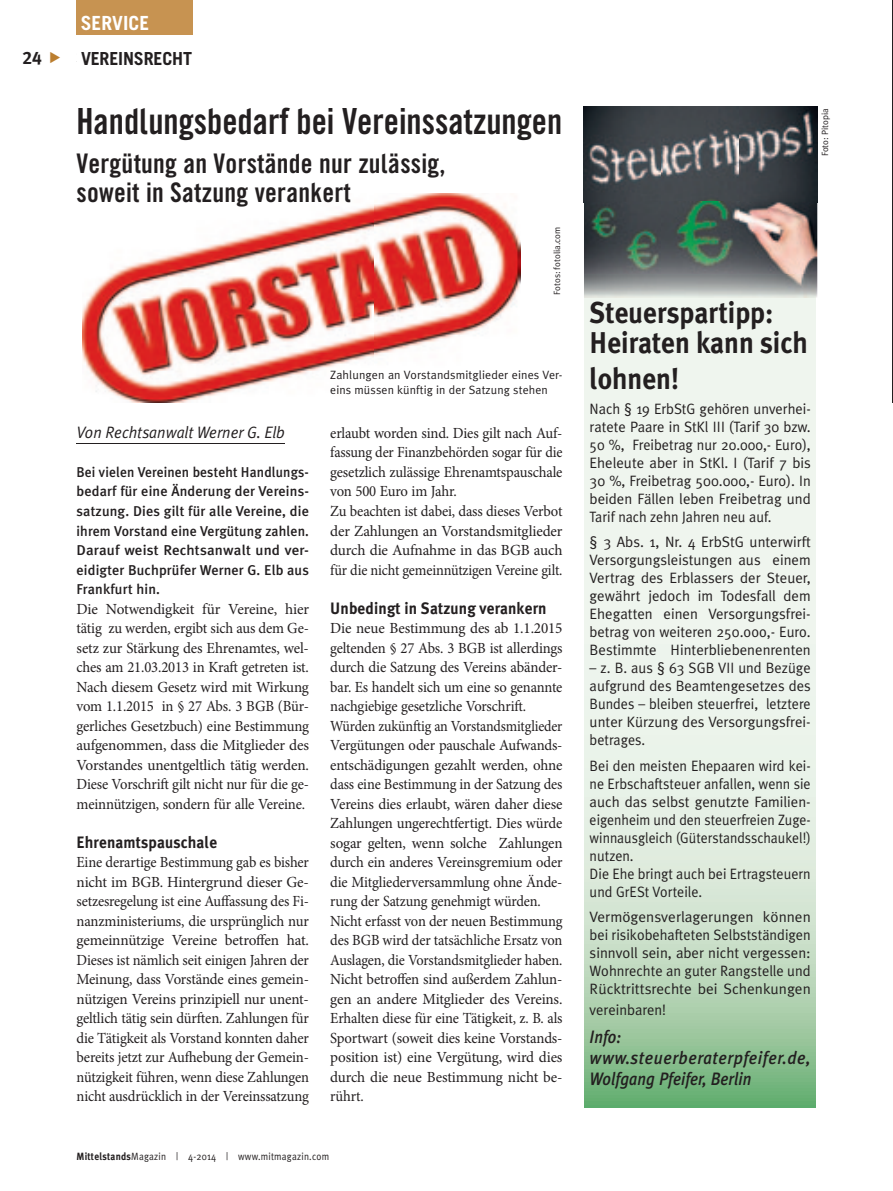
<style>
.page{position:relative;width:893px;height:1191px;background:#fff}
.page>*{position:absolute;margin:0;border:0;box-sizing:border-box;transform-origin:0 0}
.t1{font:700 condensed 36px "Trade Gothic Koki";color:#231f20;scale:.95 1}
.t2{font:700 30px/30px "Meta Plus";color:#231f20;scale:.91 1}
.t3{font:700 condensed 27px/28.5px "Trade Gothic Koki";letter-spacing:.01em;color:#231f20}
.t4{font:700 19.5px "Trade Gothic";color:#fff}
.t5{font:italic 500 18px/21px "Meta Plus";letter-spacing:.02em;color:#231f20;scale:.89 1}
.t6{font:700 18px "Trade Gothic";letter-spacing:-.01em;color:#231f20}
.t7{font:18px "Trade Gothic Bold Two";color:#231f20}
.t8{font:18px "Meta Plus Bold Caps";color:#231f20}
.t9{font:700 16.5px "Meta Plus";letter-spacing:.01em;color:#231f20;scale:.93 1}
.t10{font:italic 16.5px "Meta Plus Normal";color:#231f20;scale:.95 1}
.t11{font:15.45px/19.5px "Minion Pro";letter-spacing:-.01em;color:#231f20;text-align:justify}
.t12{font:15.45px/19.5px "Minion Pro";letter-spacing:-.01em;color:#231f20;text-align:justify;scale:.94 1}
.t13{font:15.45px/19.5px "Minion Pro";letter-spacing:-.01em;color:#231f20;scale:.95 1}
.t14{font:15px/18px "Meta Plus Normal";color:#231f20;text-align:justify}
.t15{font:15px/18px "Meta Plus Normal";color:#231f20;text-align:justify;scale:.96 1}
.t16{font:15px/18px "Meta Plus Normal";color:#231f20;scale:.95 1}
.t17{font:500 14.25px/19.5px "Meta Plus";letter-spacing:.01em;color:#231f20;text-align:justify;scale:.95 1}
.t18{font:12px/15px "Meta Plus Normal";letter-spacing:.01em;color:#231f20}
.t19{font:10.5px "Meta Plus Normal";letter-spacing:.025em;color:#231f20;scale:.9 1}
.t20{font:9px "Meta Plus Normal";color:#231f20}
.s1{font-family:"Meta Plus";font-weight:700}
</style>
<div class="page">
<div style="left:77px;top:0;width:116px;height:34px;background:#c79351"></div>
<svg style="left:585px;top:297px;width:231px;height:810px;background:#dae9da"></svg>
<img style="left:584px;top:106px;width:233px;height:96px">
<img style="left:584px;top:202px;width:78px;height:95px">
<img style="left:662px;top:202px;width:77px;height:72px">
<img style="left:739px;top:202px;width:78px;height:95px">
<img style="left:585px;top:274px;width:231px;height:23px">
<hr style="left:892px;top:0;width:1px;height:402px;background:#231f20">
<hr style="left:77px;top:443px;width:208px;height:1px;background:#231f20">
<img style="left:82px;top:193px;width:438px;height:209px">
<p class="t4" style="left:81px;top:11px;width:70px">SERVICE</p>
<p class="t8" style="left:23px;top:47px;width:21px">24</p>
<p class="t7" style="left:77px;top:47px;width:72px">SE V CE</p>
<p class="t6" style="left:81px;top:47px;width:113px">VEREINSRECHT</p>
<h1 class="t1" style="left:77px;top:100px;width:513px">Handlungsbedarf bei Vereinssatzungen</h1>
<h3 class="t3" style="left:77px;top:149px;width:370px">Vergütung an Vorstände nur zulässig, soweit in Satzung verankert</h3>
<p class="t20" style="left:552px;top:295px;width:69px;rotate:-90deg">Fotos: fotolia.com</p>
<p class="t10" style="left:77px;top:423px;width:221px">Von Rechtsanwalt Werner G. Elb</p>
<p class="t17" style="left:77px;top:462px;width:246px">Bei vielen Vereinen besteht Handlungs&shy;bedarf für eine Änderung der Vereins&shy;satzung. Dies gilt für alle Vereine, die ihrem Vorstand eine Vergütung zahlen.<br>Darauf weist Rechtsanwalt und ver&shy;eidigter Buchprüfer Werner G. Elb aus Frankfurt hin.</p>
<p class="t11" style="left:77px;top:599px;width:234px">Die Notwendigkeit für Vereine, hier tätig zu werden, ergibt sich aus dem Ge&shy;setz zur Stärkung des Ehrenamtes, wel&shy;ches am 21.03.2013 in Kraft getreten ist.<br>Nach diesem Gesetz wird mit Wirkung vom 1.1.2015 in § 27 Abs. 3 BGB (Bür&shy;gerliches Gesetzbuch) eine Bestimmung aufgenommen, dass die Mitglieder des Vorstandes unentgeltlich tätig werden.<br>Diese Vorschrift gilt nicht nur für die ge&shy;meinnützigen, sondern für alle Vereine.</p>
<p class="t9" style="left:77px;top:832px;width:153px">Ehrenamtspauschale</p>
<p class="t12" style="left:77px;top:852px;width:249px">Eine derartige Bestimmung gab es bisher nicht im BGB. Hintergrund dieser Ge&shy;setzesregelung ist eine Auffassung des Fi&shy;nanzministeriums, die ursprünglich nur gemeinnützige Vereine betroffen hat.<br>Dieses ist nämlich seit einigen Jahren der Meinung, dass Vorstände eines gemein&shy;nützigen Vereins prinzipiell nur unent&shy;geltlich tätig sein dürften. Zahlungen für die Tätigkeit als Vorstand konnten daher bereits jetzt zur Aufhebung der Gemein&shy;nützigkeit führen, wenn diese Zahlungen nicht ausdrücklich in der Vereinssatzung</p>
<p class="t18" style="left:330px;top:367px;width:234px">Zahlungen an Vorstandsmitglieder eines Ver&shy;eins müssen künftig in der Satzung stehen</p>
<p class="t13" style="left:330px;top:423px;width:246px">erlaubt worden sind. Dies gilt nach Auf&shy;fassung der Finanzbehörden sogar für die gesetzlich zulässige Ehrenamtspauschale von 500 Euro im Jahr.<br>Zu beachten ist dabei, dass dieses Verbot der Zahlungen an Vorstandsmitglieder durch die Aufnahme in das BGB auch für die nicht gemeinnützigen Vereine gilt.</p>
<p class="t9" style="left:330px;top:598px;width:234px">Unbedingt in Satzung verankern</p>
<p class="t11" style="left:330px;top:618px;width:234px;text-align:left">Die neue Bestimmung des ab 1.1.2015 geltenden § 27 Abs. 3 BGB ist allerdings durch die Satzung des Vereins abänder&shy;bar. Es handelt sich um eine so genannte nachgiebige gesetzliche Vorschrift.<br>Würden zukünftig an Vorstandsmitglieder Vergütungen oder pauschale Aufwands&shy;entschädigungen gezahlt werden, ohne dass eine Bestimmung in der Satzung des Vereins dies erlaubt, wären daher diese Zahlungen ungerechtfertigt. Dies würde sogar gelten, wenn solche Zahlungen durch ein anderes Vereinsgremium oder die Mitgliederversammlung ohne Ände&shy;rung der Satzung genehmigt würden.<br>Nicht erfasst von der neuen Bestimmung des BGB wird der tatsächliche Ersatz von Auslagen, die Vorstandsmitglieder haben.<br>Nicht betroffen sind außerdem Zahlun&shy;gen an andere Mitglieder des Vereins.<br>Erhalten diese für eine Tätigkeit, z. B. als Sportwart (soweit dies keine Vorstands&shy;position ist) eine Vergütung, wird dies durch die neue Bestimmung nicht be&shy;rührt.</p>
<p class="t19" style="left:77px;top:1150px;width:282px"><span class="s1">Mittelstands</span>Magazin | 4-2014 | www.mitmagazin.com</p>
<p class="t20" style="left:820px;top:156px;width:49px;rotate:-90deg">Foto: Pitopia</p>
<h2 class="t2" style="left:590px;top:297px;width:241px">Steuerspartipp:<br>Heiraten kann sich</h2>
<h2 class="t2" style="left:590px;top:363px;width:100px">lohnen!</h2>
<p class="t15" style="left:590px;top:399px;width:232px">Nach § 19 ErbStG gehören unverhei&shy;ratete Paare in StKl III (Tarif 30 bzw.<br>50 %, Freibetrag nur 20.000,- Euro), Eheleute aber in StKl. I (Tarif 7 bis 30 %, Freibetrag 500.000,- Euro). In beiden Fällen leben Freibetrag und Tarif nach zehn Jahren neu auf.</p>
<p class="t14" style="left:590px;top:533px;width:223px">§ 3 Abs. 1, Nr. 4 ErbStG unterwirft Versorgungsleistungen aus einem Vertrag des Erblassers der Steuer, gewährt jedoch im Todesfall dem Ehegatten einen Versorgungsfrei&shy;betrag von weiteren 250.ooo,- Euro.<br>Bestimmte Hinterbliebenenrenten</p>
<p class="t15" style="left:590px;top:659px;width:232px">– z. B. aus § 63 SGB VII und Bezüge aufgrund des Beamtengesetzes des Bundes – bleiben steuerfrei, letztere unter Kürzung des Versorgungsfrei&shy;betrages.</p>
<p class="t16" style="left:590px;top:756px;width:234px">Bei den meisten Ehepaaren wird kei&shy;ne Erbschaftsteuer anfallen, wenn sie auch das selbst genutzte Familien&shy;eigenheim und den steuerfreien Zuge&shy;winnausgleich (Güterstandsschaukel!) nutzen.<br>Die Ehe bringt auch bei Ertragsteuern und GrESt Vorteile.</p>
<p class="t14" style="left:590px;top:907px;width:223px">Vermögensverlagerungen können bei risikobehafteten Selbstständigen sinnvoll sein, aber nicht vergessen:<br>Wohnrechte an guter Rangstelle und Rücktrittsrechte bei Schenkungen</p>
<p class="t14" style="left:590px;top:1000px;width:78px">vereinbaren!</p>
<p class="t5" style="left:590px;top:1026px;width:250px">Info: www.steuerberaterpfeifer.de,<br>Wolfgang Pfeifer, Berlin</p>
</div>
